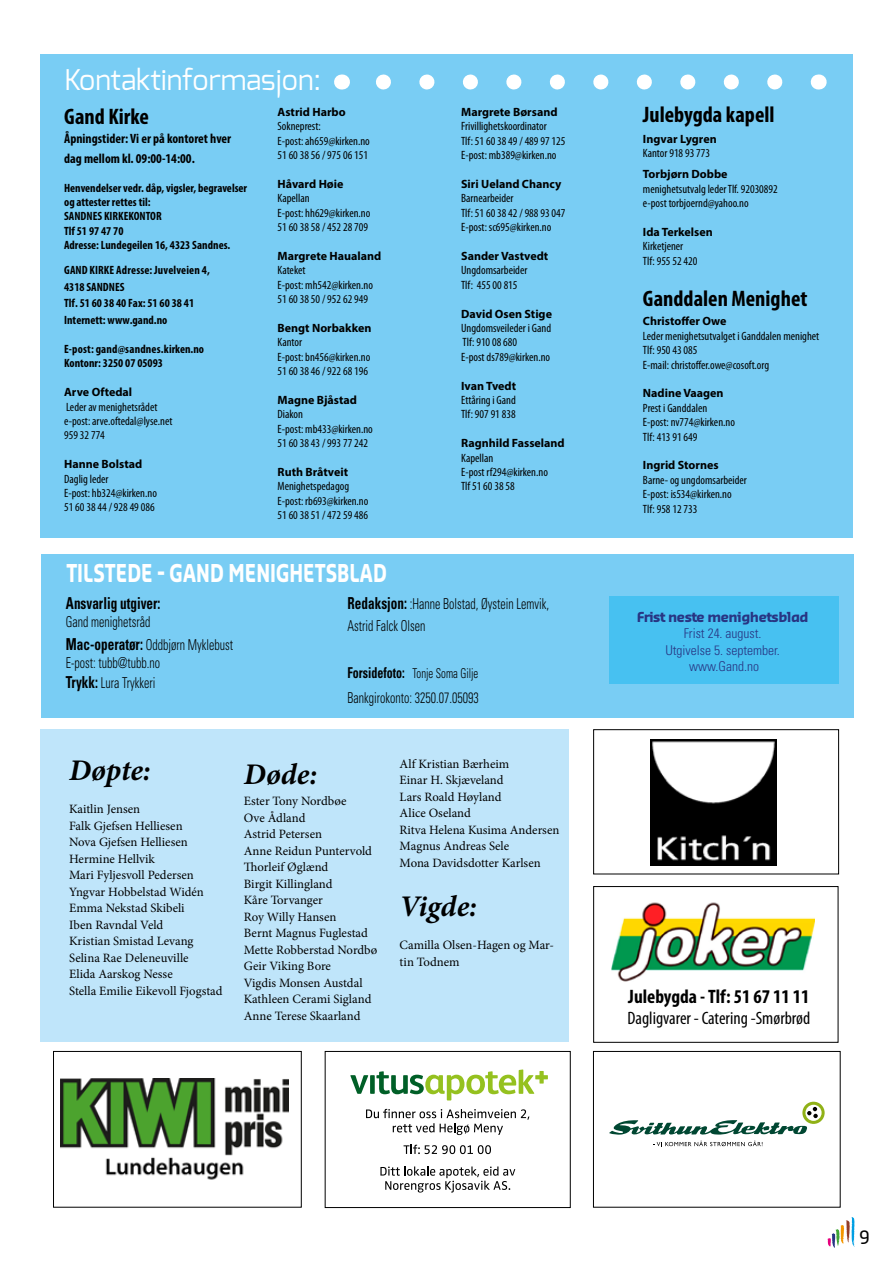
<style>
.page{position:relative;width:893px;height:1263px;background:#fff}
.page>*{position:absolute;margin:0;border:0;box-sizing:border-box;transform-origin:0 0}
.t1{font:italic 700 30px "Minion Pro";color:#000}
.t2{font:28.5px "Exo";color:#fff}
.t3{font:700 24px "Sansa Std";color:#fff;scale:.75 1}
.t4{font:700 condensed 22.5px "Myriad Pro";color:#000}
.t5{font:700 condensed 19.5px "Myriad Pro";color:#000}
.t6{font:condensed 18px "Myriad Pro";color:#000}
.t7{font:18px "Sansa Std";color:#000}
.t8{font:700 condensed 16.5px "Univers";color:#000;scale:.8 1}
.t9{font:300 condensed 15px/23.4px "Univers";color:#000;scale:.8 1}
.t10{font:700 condensed 13.5px/19.5px "Myriad Pro";color:#000}
.t11{font:300 condensed 13.5px/16.2px "Univers";color:#283583;text-align:center}
.t12{font:300 condensed 13.5px "Univers";color:#000;scale:.8 1}
.t13{font:700 13.5px "Sansa Std";letter-spacing:-.04em;color:#283583}
.t14{font:12.75px/16.5px "Minion Pro";color:#000}
.t15{font:condensed 12px/14.4px "Myriad Pro";color:#000}
.t16{font:700 12px "Myriad Pro";color:#000}
.t17{font:700 condensed 12px/14.2px "Myriad Pro";color:#000}
.s1{font-weight:700;font-size:16.5px}
.s2{font-weight:700;font-size:15px}
</style>
<div class="page">
<div style="left:40px;top:729px;width:529px;height:312px;background:#bfe5fa"></div>
<svg style="left:828px;top:1217px;width:27px;height:31px"></svg>
<div style="left:40px;top:55px;width:813px;height:483px;background:#79cdf4"></div>
<svg style="left:376px;top:75px;width:399px;height:15px"></svg>
<svg style="left:818px;top:75px;width:1px;height:15px"></svg>
<svg style="left:341px;top:75px;width:1px;height:15px"></svg>
<div style="left:42px;top:554px;width:812px;height:163px;background:#79cdf4"></div>
<div style="left:609px;top:596px;width:229px;height:87px;background:#47c1f1"></div>
<div style="left:593px;top:1051px;width:247px;height:156px;border:1px solid #000"></div>
<div style="left:53px;top:1051px;width:249px;height:156px;border:1px solid #000"></div>
<img style="left:61px;top:1079px;width:227px;height:101px">
<svg style="left:609px;top:1102px;width:216px;height:44px"></svg>
<div style="left:325px;top:1051px;width:246px;height:157px;border:1px solid #000"></div>
<svg style="left:350px;top:1075px;width:18px;height:19px"></svg>
<div style="left:370px;top:1075px;width:5px;height:19px;background:#005f27"></div>
<svg style="left:376px;top:1069px;width:172px;height:31px"></svg>
<svg style="left:366px;top:1109px;width:163px;height:26px"></svg>
<svg style="left:404px;top:1145px;width:87px;height:9px"></svg>
<svg style="left:380px;top:1166px;width:135px;height:26px"></svg>
<div style="left:593px;top:729px;width:246px;height:145px;border:1px solid #000"></div>
<img style="left:650px;top:739px;width:126px;height:126px">
<div style="left:593px;top:886px;width:245px;height:157px;border:1px solid #000"></div>
<img style="left:611px;top:902px;width:203px;height:80px">
<h2 class="t2" style="left:65px;top:62px;width:258px">Kontaktinformasjon:</h2>
<h3 class="t4" style="left:64px;top:102px;width:86px">Gand Kirke</h3>
<p class="t10" style="left:64px;top:129px;width:168px">Åpningstider: Vi er på kontoret hver dag mellom kl. 09:00-14:00.</p>
<p class="t17" style="left:64px;top:180px;width:184px">Henvendelser vedr. dåp, vigsler, begravelser og attester rettes til:<br>SANDNES KIRKEKONTOR<br>Tlf 51 97 47 70<br>Adresse: Lundegeilen 16, 4323 Sandnes.</p>
<p class="t17" style="left:64px;top:262px;width:147px;line-height:16.5px">GAND KIRKE Adresse: Juvelveien 4,<br>4318 SANDNES<br>Tlf. 51 60 38 40 Fax: 51 60 38 41<br>Internett: www.gand.no</p>
<p class="t17" style="left:64px;top:342px;width:141px">E-post: gand@sandnes.kirken.no<br>Kontonr: 3250 07 05093</p>
<p class="t16" style="left:64px;top:384px;width:69px">Arve Oftedal</p>
<p class="t15" style="left:64px;top:399px;width:110px">Leder av menighetsrådet e-post: arve.oftedal@lyse.net<br>959 32 774</p>
<p class="t16" style="left:64px;top:456px;width:80px">Hanne Bolstad</p>
<p class="t15" style="left:64px;top:471px;width:94px">Daglig leder<br>E-post: hb324@kirken.no<br>51 60 38 44 / 928 49 086</p>
<p class="t16" style="left:278px;top:104px;width:70px">Astrid Harbo</p>
<p class="t15" style="left:278px;top:119px;width:94px">Sokneprest:<br>E-post: ah659@kirken.no<br>51 60 38 56 / 975 06 151</p>
<p class="t16" style="left:278px;top:176px;width:67px">Håvard Høie</p>
<p class="t15" style="left:278px;top:191px;width:94px">Kapellan<br>E-post: hh629@kirken.no<br>51 60 38 58 / 452 28 709</p>
<p class="t16" style="left:278px;top:248px;width:105px">Margrete Haualand</p>
<p class="t15" style="left:278px;top:263px;width:97px">Kateket<br>E-post: mh542@kirken.no<br>51 60 38 50 / 952 62 949</p>
<p class="t16" style="left:278px;top:320px;width:96px">Bengt Norbakken</p>
<p class="t15" style="left:278px;top:335px;width:94px">Kantor<br>E-post: bn456@kirken.no<br>51 60 38 46 / 922 68 196</p>
<p class="t16" style="left:278px;top:392px;width:81px">Magne Bjåstad</p>
<p class="t15" style="left:278px;top:407px;width:97px">Diakon<br>E-post: mb433@kirken.no<br>51 60 38 43 / 993 77 242</p>
<p class="t16" style="left:278px;top:464px;width:72px">Ruth Bråtveit</p>
<p class="t15" style="left:278px;top:479px;width:92px">Menighetspedagog<br>E-post: rb693@kirken.no<br>51 60 38 51 / 472 59 486</p>
<p class="t16" style="left:461px;top:104px;width:98px">Margrete Børsand</p>
<p class="t15" style="left:461px;top:119px;width:106px">Frivillighetskoordinator<br>Tlf: 51 60 38 49 / 489 97 125<br>E-post: mb389@kirken.no</p>
<p class="t16" style="left:461px;top:176px;width:102px">Siri Ueland Chancy</p>
<p class="t15" style="left:461px;top:191px;width:106px">Barnearbeider<br>Tlf: 51 60 38 42 / 988 93 047<br>E-post: sc695@kirken.no</p>
<p class="t16" style="left:461px;top:248px;width:89px">Sander Vastvedt</p>
<p class="t15" style="left:461px;top:263px;width:68px">Ungdomsarbeider<br>Tlf: 455 00 815</p>
<p class="t16" style="left:461px;top:306px;width:92px">David Osen Stige</p>
<p class="t15" style="left:461px;top:321px;width:92px">Ungdomsveileder i Gand<br>Tlf: 910 08 680<br>E-post ds789@kirken.no</p>
<p class="t16" style="left:461px;top:378px;width:57px">Ivan Tvedt</p>
<p class="t15" style="left:461px;top:393px;width:56px">Ettåring i Gand<br>Tlf: 907 91 838</p>
<p class="t16" style="left:461px;top:435px;width:105px">Ragnhild Fasseland</p>
<p class="t15" style="left:461px;top:450px;width:88px">Kapellan<br>E-post rf294@kirken.no<br>Tlf 51 60 38 58</p>
<h3 class="t3" style="left:66px;top:558px;width:429px">TILSTEDE - GAND MENIGHETSBLAD</h3>
<h3 class="t8" style="left:66px;top:593px;width:120px">Ansvarlig utgiver:</h3>
<p class="t9" style="left:66px;top:610px;width:211px">Gand menighetsråd<br><span class="s1">Mac-operatør:</span> Oddbjørn Myklebust</p>
<p class="t9" style="left:66px;top:653px;width:119px;line-height:19.8px">E-post: tubb@tubb.no<br><span class="s1">Trykk:</span> Lura Trykkeri</p>
<p class="t9" style="left:348px;top:592px;width:254px;line-height:22.5px"><span class="s1">Redaksjon:</span> :Hanne Bolstad, Øystein Lemvik,<br>Astrid Falck Olsen</p>
<p class="t12" style="left:348px;top:665px;width:165px"><span class="s2">Forsidefoto:</span> Tonje Soma Gilje</p>
<p class="t9" style="left:348px;top:686px;width:166px">Bankgirokonto: 3250.07.05093</p>
<h1 class="t1" style="left:69px;top:749px;width:83px">Døpte:</h1>
<p class="t14" style="left:69px;top:801px;width:155px">Kaitlin Jensen<br>Falk Gjefsen Helliesen<br>Nova Gjefsen Helliesen<br>Hermine Hellvik<br>Mari Fyljesvoll Pedersen<br>Yngvar Hobbelstad Widén<br>Emma Nekstad Skibeli<br>Iben Ravndal Veld<br>Kristian Smistad Levang<br>Selina Rae Deleneuville<br>Elida Aarskog Nesse<br>Stella Emilie Eikevoll Fjogstad</p>
<h1 class="t1" style="left:244px;top:753px;width:75px">Døde:</h1>
<p class="t14" style="left:244px;top:793px;width:135px">Ester Tony Nordbøe<br>Ove Ådland<br>Astrid Petersen<br>Anne Reidun Puntervold<br>Thorleif Øglænd<br>Birgit Killingland<br>Kåre Torvanger<br>Roy Willy Hansen<br>Bernt Magnus Fuglestad<br>Mette Robberstad Nordbø<br>Geir Viking Bore<br>Vigdis Monsen Austdal<br>Kathleen Cerami Sigland<br>Anne Terese Skaarland</p>
<p class="t14" style="left:400px;top:755px;width:161px">Alf Kristian Bærheim<br>Einar H. Skjæveland<br>Lars Roald Høyland<br>Alice Oseland<br>Ritva Helena Kusima Andersen<br>Magnus Andreas Sele<br>Mona Davidsdotter Karlsen</p>
<h1 class="t1" style="left:400px;top:885px;width:79px">Vigde:</h1>
<p class="t14" style="left:400px;top:937px;width:156px">Camilla Olsen-Hagen og Mar&shy;tin Todnem</p>
<h3 class="t4" style="left:643px;top:100px;width:133px">Julebygda kapell</h3>
<p class="t16" style="left:643px;top:131px;width:75px">Ingvar Lygren</p>
<p class="t15" style="left:643px;top:146px;width:69px">Kantor 918 93 773</p>
<p class="t16" style="left:643px;top:166px;width:86px">Torbjørn Dobbe</p>
<p class="t15" style="left:643px;top:181px;width:136px">menighetsutvalg leder Tlf. 92030892 e-post torbjoernd@yahoo.no</p>
<p class="t16" style="left:643px;top:224px;width:71px">Ida Terkelsen</p>
<p class="t15" style="left:643px;top:239px;width:56px">Kirketjener<br>Tlf: 955 52 420</p>
<h3 class="t4" style="left:643px;top:284px;width:166px">Ganddalen Menighet</h3>
<p class="t16" style="left:643px;top:314px;width:85px">Christoffer Owe</p>
<p class="t15" style="left:643px;top:328px;width:178px">Leder menighetsutvalget i Ganddalen menighet<br>Tlf: 950 43 085<br>E-mail: christoffer.owe@cosoft.org</p>
<p class="t16" style="left:643px;top:386px;width:82px">Nadine Vaagen</p>
<p class="t15" style="left:643px;top:400px;width:94px">Prest i Ganddalen<br>E-post: nv774@kirken.no<br>Tlf: 413 91 649</p>
<p class="t16" style="left:643px;top:458px;width:77px">Ingrid Stornes</p>
<p class="t15" style="left:643px;top:472px;width:105px">Barne- og ungdomsarbeider<br>E-post: is534@kirken.no<br>Tlf: 958 12 733</p>
<p class="t13" style="left:637px;top:608px;width:173px">Frist neste menighetsblad</p>
<p class="t11" style="left:665px;top:625px;width:116px">Frist 24. august.<br>Utgivelse 5. september. www.Gand.no</p>
<h3 class="t5" style="left:628px;top:984px;width:183px">Julebygda - Tlf: 51 67 11 11</h3>
<h3 class="t6" style="left:627px;top:1007px;width:184px">Dagligvarer - Catering -Smørbrød</h3>
<h3 class="t7" style="left:859px;top:1226px;width:13px">9</h3>
</div>
